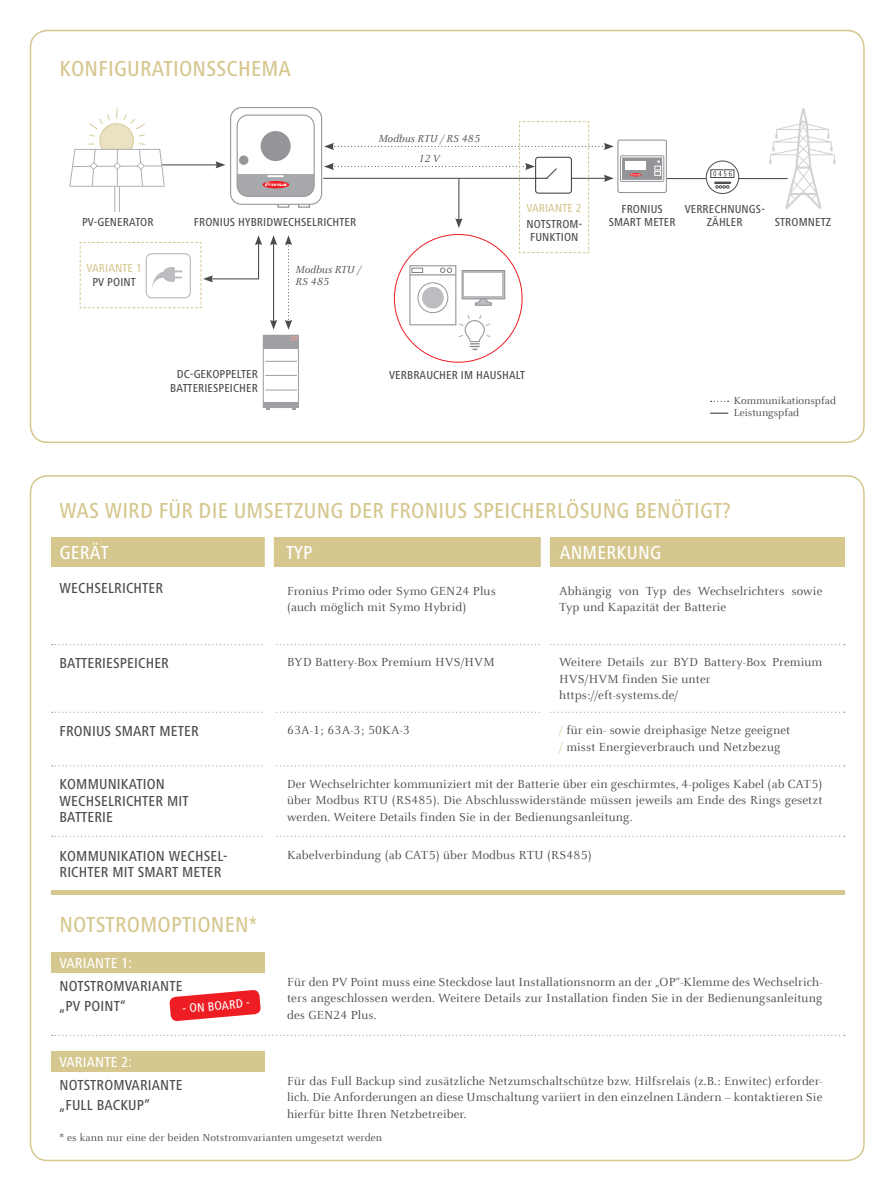
<style>
.page{position:relative;width:893px;height:1191px;background:#fff}
.page>*{position:absolute;margin:0;border:0;box-sizing:border-box;transform-origin:0 0}
.t1{font:500 condensed 22.5px "Frutiger Next LTW1 G";letter-spacing:.01em;color:#d5c78e}
.t2{font:500 condensed 19.5px "Frutiger Next LTW1 G";letter-spacing:.01em;color:#fff}
.t3{font:500 condensed 15px/16.5px "Frutiger Next LTW1 G";letter-spacing:.01em;color:#4b4c4d}
.t4{font:500 condensed 15px "Frutiger Next LTW1 G";letter-spacing:.01em;color:#fff}
.t5{font:12.9px/16.5px "Celeste Offc Pro";letter-spacing:.01em;color:#4b4c4d}
.t6{font:500 condensed 12.75px "Frutiger Next LTW1 G";color:#fff}
.t7{font:500 condensed 12px/13.5px "Frutiger Next LTW1 G";letter-spacing:.01em;color:#4b4c4d;text-align:center}
.t8{font:500 condensed 12px "Frutiger Next LTW1 G";letter-spacing:.01em;color:#d5c78e}
.t9{font:11.25px/11.9px "Celeste Offc Pro";letter-spacing:.01em;color:#4b4c4d}
.t10{font:italic 11.25px/12px "Celeste Offc Pro";color:#4b4c4d}
.s1{color:#d5c78e}
</style>
<div class="page">
<div style="left:30px;top:30px;width:835px;height:413px;border:2px solid #d5c78e;border-radius:17px"></div>
<div style="left:51px;top:537px;width:793px;height:29px;background:#d5c78e"></div>
<svg style="left:52px;top:644px;width:793px;height:1px"></svg>
<svg style="left:52px;top:711px;width:793px;height:2px"></svg>
<svg style="left:52px;top:765px;width:793px;height:1px"></svg>
<svg style="left:52px;top:835px;width:793px;height:2px"></svg>
<div style="left:265px;top:529px;width:9px;height:522px;background:#fff"></div>
<div style="left:541px;top:529px;width:9px;height:229px;background:#fff"></div>
<svg style="left:711px;top:401px;width:18px;height:1px"></svg>
<svg style="left:710px;top:412px;width:18px;height:2px"></svg>
<hr style="left:126px;top:164px;width:92px;height:1px;background:#4b4c4d">
<svg style="left:215px;top:161px;width:10px;height:7px"></svg>
<hr style="left:323px;top:178px;width:283px;height:1px;background:#4b4c4d">
<hr style="left:659px;top:178px;width:129px;height:1px;background:#4b4c4d">
<svg style="left:69px;top:109px;width:96px;height:103px"></svg>
<div style="left:277px;top:201px;width:12px;height:7px;background:#fff;border:1px solid #939598"></div>
<div style="left:298px;top:201px;width:12px;height:7px;background:#fff;border:1px solid #939598"></div>
<div style="left:231px;top:108px;width:91px;height:96px;background:#fff;border-radius:11px"></div>
<div style="left:230px;top:107px;width:92px;height:98px;border:1px solid #939598;border-radius:11px"></div>
<div style="left:237px;top:115px;width:78px;height:82px;border:1px solid #939598;border-radius:11px"></div>
<div style="left:261px;top:131px;width:30px;height:30px;background:#939598;border-radius:50%"></div>
<div style="left:239px;top:155px;width:9px;height:10px;background:#939598;border-radius:50%"></div>
<svg style="left:237px;top:174px;width:77px;height:22px;background:#b1a2a6"></svg>
<svg style="left:459px;top:315px;width:32px;height:35px"></svg>
<div style="left:409px;top:265px;width:47px;height:60px;border:1px solid #939598"></div>
<hr style="left:410px;top:274px;width:45px;height:1px;background:#808285">
<div style="left:418px;top:282px;width:30px;height:31px;border:1px solid #939598;border-radius:50%"></div>
<div style="left:422px;top:287px;width:21px;height:21px;background:#bcbdc0;border-radius:50%"></div>
<div style="left:422px;top:287px;width:22px;height:21px;border:1px solid #bcbdc0;border-radius:50%"></div>
<div style="left:412px;top:268px;width:11px;height:5px;border:1px solid #808285"></div>
<svg style="left:440px;top:268px;width:12px;height:5px"></svg>
<svg style="left:474px;top:299px;width:18px;height:7px"></svg>
<svg style="left:462px;top:270px;width:43px;height:29px"></svg>
<div style="left:465px;top:273px;width:37px;height:23px;background:#fff"></div>
<svg style="left:769px;top:108px;width:66px;height:101px"></svg>
<div style="left:618px;top:140px;width:48px;height:52px;background:#fff;border-radius:2px"></div>
<div style="left:617px;top:140px;width:50px;height:53px;border:1px solid #939598;border-radius:2px"></div>
<div style="left:622px;top:157px;width:40px;height:23px;background:#939598;border:1px solid #939598"></div>
<div style="left:625px;top:162px;width:21px;height:8px;background:#fff"></div>
<svg style="left:654px;top:160px;width:7px;height:16px"></svg>
<div style="left:620px;top:155px;width:44px;height:27px;border:1px solid #939598"></div>
<svg style="left:629px;top:173px;width:12px;height:3px"></svg>
<hr style="left:51px;top:890px;width:793px;height:4px;background:#d5c78e">
<svg style="left:52px;top:1034px;width:793px;height:2px"></svg>
<div style="left:51px;top:952px;width:214px;height:21px;background:#d5c78e"></div>
<svg style="left:169px;top:990px;width:92px;height:31px"></svg>
<div style="left:51px;top:1051px;width:214px;height:20px;background:#d5c78e"></div>
<svg style="left:285px;top:235px;width:7px;height:95px"></svg>
<hr style="left:273px;top:243px;width:1px;height:79px;background:#4b4c4d">
<svg style="left:270px;top:235px;width:7px;height:10px"></svg>
<svg style="left:270px;top:320px;width:7px;height:10px"></svg>
<svg style="left:79px;top:235px;width:183px;height:73px"></svg>
<svg style="left:706px;top:161px;width:33px;height:32px"></svg>
<div style="left:706px;top:161px;width:33px;height:33px;border:1px solid #4b4c4d;border-radius:50%"></div>
<svg style="left:713px;top:171px;width:19px;height:5px"></svg>
<div style="left:710px;top:169px;width:24px;height:9px;border:1px solid #4b4c4d"></div>
<svg style="left:715px;top:182px;width:15px;height:7px"></svg>
<svg style="left:324px;top:121px;width:290px;height:132px"></svg>
<div style="left:263px;top:335px;width:35px;height:13px;background:#9d9fa2"></div>
<div style="left:263px;top:402px;width:35px;height:5px;background:#9d9fa2"></div>
<div style="left:263px;top:335px;width:36px;height:73px;border:1px solid #9d9fa2"></div>
<hr style="left:265px;top:361px;width:32px;height:1px;background:#9d9fa2">
<hr style="left:265px;top:375px;width:32px;height:1px;background:#9d9fa2">
<hr style="left:265px;top:390px;width:32px;height:1px;background:#9d9fa2">
<svg style="left:266px;top:407px;width:4px;height:3px"></svg>
<svg style="left:292px;top:407px;width:4px;height:3px"></svg>
<svg style="left:291px;top:337px;width:6px;height:4px"></svg>
<h1 class="t1" style="left:60px;top:55px;width:61px">KONFIGURATIONSSCHE</h1>
<h1 class="t1" style="left:261px;top:55px;width:31px">MA</h1>
<p class="t10" style="left:378px;top:132px;width:103px">Modbus RTU / RS 485</p>
<p class="t10" style="left:418px;top:152px;width:23px">12 V</p>
<p class="t7" style="left:82px;top:215px;width:73px">PV-GENERATOR</p>
<p class="t7" style="left:194px;top:215px;width:164px">FRONIUS HYBRIDWECHSELRICHTER</p>
<p class="t8" style="left:87px;top:261px;width:57px">VARIANTE 1</p>
<p class="t7" style="left:92px;top:275px;width:45px">PV POINT</p>
<p class="t10" style="left:296px;top:263px;width:67px">Modbus RTU /<br>RS 485</p>
<p class="t8" style="left:527px;top:201px;width:57px">VARIANTE 2</p>
<p class="t7" style="left:609px;top:202px;width:68px">FRONIUS<br>SMART M ETER</p>
<p class="t7" style="left:685px;top:202px;width:82px">VERRECHNUNGS-</p>
<p class="t7" style="left:526px;top:217px;width:57px">N OTSTROM -</p>
<p class="t7" style="left:707px;top:216px;width:37px">ZÄHLER</p>
<p class="t7" style="left:530px;top:230px;width:50px">FUNKTION</p>
<p class="t7" style="left:775px;top:216px;width:57px">STROM NETZ</p>
<p class="t7" style="left:170px;top:368px;width:89px;text-align:left;text-indent:7px">DC-GEKOPPELTER<br>BATTERIESPEICHER</p>
<p class="t7" style="left:389px;top:368px;width:137px">VERBRAUCHER IM HAUSHALT</p>
<p class="t9" style="left:734px;top:394px;width:104px">Kommunikationspfad<br>Leistungspfad</p>
<h1 class="t1" style="left:60px;top:498px;width:673px">WAS WIRD FÜR DIE UMSETZUNG DER FRONIUS SPEICHERLÖSUNG BENÖTIGT?</h1>
<h2 class="t2" style="left:60px;top:541px;width:50px">GERÄT</h2>
<h2 class="t2" style="left:286px;top:541px;width:28px">TY P</h2>
<h2 class="t2" style="left:560px;top:541px;width:103px">ANM ERKUNG</h2>
<p class="t3" style="left:60px;top:580px;width:105px">WECHSELRICHTER</p>
<p class="t3" style="left:60px;top:654px;width:111px">BATTERIESPEICHER</p>
<p class="t3" style="left:60px;top:722px;width:141px">FRONIUS SMART METER</p>
<p class="t3" style="left:60px;top:776px;width:131px">KOMMUNIKATION<br>WECHSELRICHTER M IT<br>BATTERIE</p>
<p class="t3" style="left:60px;top:847px;width:169px">KOMMUNIKATION WECHSEL-<br>RICHTER M IT SMART METER</p>
<h1 class="t1" style="left:60px;top:911px;width:199px">NOTSTROMOPTIONEN*</h1>
<p class="t4" style="left:60px;top:954px;width:74px">VARIANTE 1:</p>
<p class="t3" style="left:60px;top:976px;width:125px;line-height:19.5px">N OTSTROMVARIANTE „PV POINT“</p>
<p class="t6" style="left:182px;top:1001px;width:69px;rotate:-5deg">- ON BOARD -</p>
<p class="t5" style="left:287px;top:582px;width:210px">Fronius Primo oder Symo GEN24 Plus (auch möglich mit Symo Hybrid)</p>
<p class="t5" style="left:559px;top:582px;width:265px">Abhängig von Typ des Wechselrichters sowie<br>Typ und Kapazität der Batterie</p>
<p class="t5" style="left:287px;top:654px;width:209px">BYD Battery-Box Premium HVS/HVM</p>
<p class="t5" style="left:287px;top:722px;width:124px">63A-1; 63A-3; 50KA-3</p>
<p class="t5" style="left:559px;top:654px;width:265px">Weitere Details zur BYD Battery-Box Premium<br>HVS/HVM finden Sie unter https://eft-systems.de/</p>
<p class="t5" style="left:559px;top:722px;width:233px"><span class="s1">/</span> für ein- sowie dreiphasige Netze geeignet <span class="s1">/</span> misst Energieverbrauch und Netzbezug</p>
<p class="t5" style="left:287px;top:775px;width:537px;text-align:justify">Der Wechselrichter kommuniziert mit der Batterie über ein geschirmtes, 4-poliges Kabel (ab CAT5) über Modbus RTU (RS485). Die Abschlusswiderstände müssen jeweils am Ende des Rings gesetzt werden. Weitere Details finden Sie in der Bedienungsanleitung.</p>
<p class="t5" style="left:287px;top:847px;width:306px">Kabelverbindung (ab CAT5) über Modbus RTU (RS485)</p>
<p class="t5" style="left:287px;top:973px;width:537px;text-align:justify">Für den PV Point muss eine Steckdose laut Installationsnorm an der „OP“-Klemme des Wechselrich&shy;ters angeschlossen werden. Weitere Details zur Installation finden Sie in der Bedienungsanleitung des GEN24 Plus.</p>
<p class="t4" style="left:60px;top:1053px;width:74px">VARIANTE 2:</p>
<p class="t3" style="left:60px;top:1075px;width:125px;line-height:19.5px">N OTSTROMVARIANTE „FULL BACKUP”</p>
<p class="t9" style="left:60px;top:1131px;width:324px">* es kann nur eine der beiden Notstromvarianten umgesetzt werden</p>
<p class="t5" style="left:287px;top:1072px;width:537px;text-align:justify">Für das Full Backup sind zusätzliche Netzumschaltschütze bzw. Hilfsrelais (z.B.: Enwitec) erforder&shy;lich. Die Anforderungen an diese Umschaltung variiert in den einzelnen Ländern – kontaktieren Sie hierfür bitte Ihren Netzbetreiber.</p>
</div>
